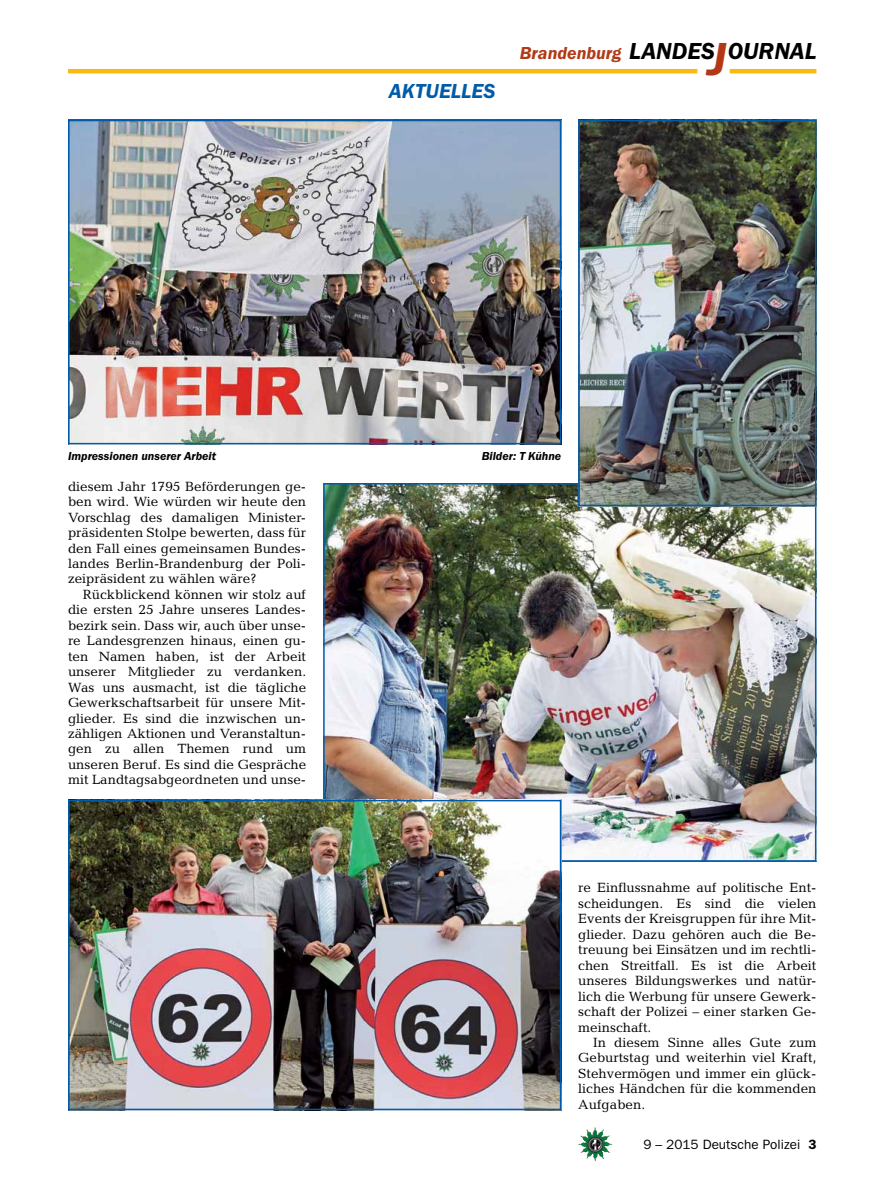
<style>
.page{position:relative;width:893px;height:1191px;background:#fff}
.page>*{position:absolute;margin:0;border:0;box-sizing:border-box;transform-origin:0 0}
.t1{font:italic 600 24px "Franklin Gothic Itc T";color:#000}
.t2{font:italic 600 21px "Franklin Gothic Itc T";color:#005baa}
.t3{font:italic 600 18px "Franklin Gothic Itc T";color:#b33916}
.t4{font:13.5px/15.5px "Candida";color:#000;text-align:justify}
.t5{font:13.5px "Franklin Gothic";color:#000}
.t6{font:italic 600 12px "Franklin Gothic Itc T";color:#000}
.s1{font-size:48px;color:#b33916}
.s2{font-weight:600}
</style>
<div class="page">
<img style="left:578px;top:1127px;width:17px;height:25px">
<hr style="left:730px;top:69px;width:86px;height:4px;background:#fdb913">
<hr style="left:68px;top:69px;width:629px;height:4px;background:#fdb913">
<img style="left:71px;top:123px;width:487px;height:318px">
<div style="left:68px;top:120px;width:493px;height:324px;border:2px solid #005baa"></div>
<img style="left:326px;top:486px;width:487px;height:372px">
<img style="left:581px;top:123px;width:232px;height:380px">
<div style="left:578px;top:120px;width:238px;height:386px;border:2px solid #005baa"></div>
<img style="left:71px;top:803px;width:487px;height:304px">
<div style="left:68px;top:800px;width:493px;height:310px;border:2px solid #005baa"></div>
<h2 class="t2" style="left:389px;top:79px;width:50px">Aktuelles</h2>
<h3 class="t3" style="left:520px;top:42px;width:103px">Brandenburg</h3>
<h1 class="t1" style="left:629px;top:37px;width:189px">LANDES<span class="s1">J</span>OURNAL</h1>
<p class="t6" style="left:68px;top:449px;width:150px">Impressionen unserer Arbeit</p>
<p class="t6" style="left:482px;top:449px;width:81px">Bilder: T Kühne</p>
<p class="t4" style="left:68px;top:478px;width:240px">diesem Jahr 1795 Beförderungen ge&shy;ben wird. Wie würden wir heute den Vorschlag des damaligen Minister&shy;präsidenten Stolpe bewerten, dass für den Fall eines gemeinsamen Bundes&shy;landes Berlin-Brandenburg der Poli&shy;zeipräsident zu wählen wäre?</p>
<p class="t4" style="left:68px;top:586px;width:240px;text-indent:15px">Rückblickend können wir stolz auf die ersten 25 Jahre unseres Landes&shy;bezirk sein. Dass wir, auch über unse&shy;re Landesgrenzen hinaus, einen gu&shy;ten Namen haben, ist der Arbeit unserer Mitglieder zu verdanken.<br>Was uns ausmacht, ist die tägliche Gewerkschaftsarbeit für unsere Mit&shy;glieder. Es sind die inzwischen un&shy;zähligen Aktionen und Veranstaltun&shy;gen zu allen Themen rund um unseren Beruf. Es sind die Gespräche mit Landtagsabgeordneten und unse-</p>
<p class="t4" style="left:578px;top:880px;width:240px">re Einflussnahme auf politische Ent&shy;scheidungen. Es sind die vielen Events der Kreisgruppen für ihre Mit&shy;glieder. Dazu gehören auch die Be&shy;treuung bei Einsätzen und im rechtli&shy;chen Streitfall. Es ist die Arbeit unseres Bildungswerkes und natür&shy;lich die Werbung für unsere Gewerk&shy;schaft der Polizei – einer starken Ge&shy;meinschaft.</p>
<p class="t4" style="left:578px;top:1034px;width:240px;text-indent:15px">In diesem Sinne alles Gute zum Geburtstag und weiterhin viel Kraft, Stehvermögen und immer ein glück&shy;liches Händchen für die kommenden Aufgaben.</p>
<p class="t5" style="left:643px;top:1136px;width:175px">9 – 2015 Deutsche Polizei <span class="s2">3</span></p>
</div>
